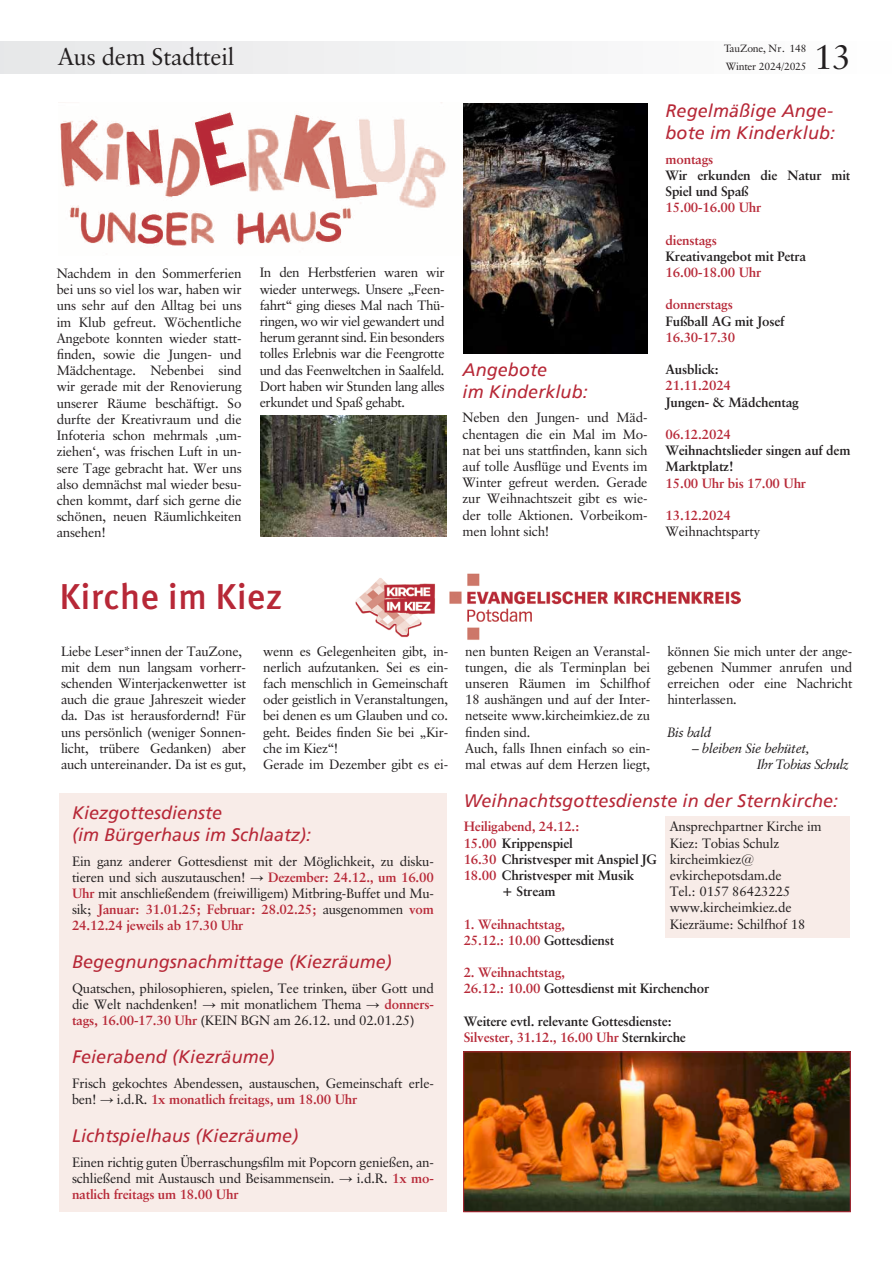
<style>
.page{position:relative;width:893px;height:1263px;background:#fff}
.page>*{position:absolute;margin:0;border:0;box-sizing:border-box;transform-origin:0 0}
.t1{font:500 36px "Meta OT";letter-spacing:.005em;color:#b72837}
.t2{font:34.5px "Classical Garamond BT";color:#231f20}
.t3{font:24px "Classical Garamond BT";letter-spacing:-.01em;color:#231f20}
.t4{font:italic 18px/21.6px "Frutiger";letter-spacing:.005em;color:#b72837}
.t5{font:13.5px/16.2px "Classical Garamond BT";letter-spacing:-.015em;color:#231f20;text-align:justify}
.t6{font:700 13.5px/16.2px "Classical Garamond BT";letter-spacing:-.015em;color:#231f20}
.t7{font:700 13.5px/16.2px "Classical Garamond BT";letter-spacing:-.015em;color:#b72837}
.t8{font:italic 13.5px/16.2px "Classical Garamond BT";letter-spacing:-.015em;color:#231f20}
.t9{font:10.5px "Classical Garamond BT";letter-spacing:-.02em;color:#231f20}
.s1{font-family:"Times New Roman"}
.s2{font-weight:700;color:#b72837}
.s3{color:#b72837}
.s4{color:#231f20}
</style>
<div class="page">
<div style="left:0;top:41px;width:893px;height:33px;background:#f2f3f4"></div>
<hr style="left:0;top:41px;width:1px;height:33px;background:#e6e7e9">
<div style="left:59px;top:793px;width:388px;height:419px;background:#f8ece8"></div>
<img style="left:355px;top:573px;width:386px;height:67px">
<div style="left:665px;top:816px;width:185px;height:121px;background:#f8ece8"></div>
<img style="left:261px;top:415px;width:185px;height:121px">
<img style="left:60px;top:112px;width:386px;height:134px">
<img style="left:463px;top:104px;width:184px;height:249px">
<img style="left:465px;top:1053px;width:383px;height:157px">
<div style="left:463px;top:1051px;width:387px;height:161px;border:1px solid #b72837"></div>
<h3 class="t3" style="left:58px;top:42px;width:178px">Aus dem Stadtteil</h3>
<p class="t5" style="left:57px;top:265px;width:186px">Nachdem in den Sommerferien bei uns so viel los war, haben wir uns sehr auf den Alltag bei uns im Klub gefreut. Wöchentliche Angebote konnten wieder statt&shy;finden, sowie die Jungen- und Mädchentage. Nebenbei sind wir gerade mit der Renovierung unserer Räume beschäftigt. So durfte der Kreativraum und die Infoteria schon mehrmals ‚um&shy;ziehen‘, was frischen Luft in un&shy;sere Tage gebracht hat. Wer uns also demnächst mal wieder besu&shy;chen kommt, darf sich gerne die schönen, neuen Räumlichkeiten ansehen!</p>
<p class="t5" style="left:260px;top:264px;width:186px">In den Herbstferien waren wir wieder unterwegs. Unsere „Feen&shy;fahrt“ ging dieses Mal nach Thü&shy;ringen, wo wir viel gewandert und herum gerannt sind. Ein besonders tolles Erlebnis war die Feengrotte und das Feenweltchen in Saalfeld.<br>Dort haben wir Stunden lang alles erkundet und Spaß gehabt.</p>
<h3 class="t4" style="left:463px;top:359px;width:127px">Angebote<br>im Kinderklub:</h3>
<p class="t5" style="left:463px;top:409px;width:186px">Neben den Jungen- und Mäd&shy;chentagen die ein Mal im Mo&shy;nat bei uns stattfinden, kann sich auf tolle Ausflüge und Events im Winter gefreut werden. Gerade zur Weihnachtszeit gibt es wie&shy;der tolle Aktionen. Vorbeikom&shy;men lohnt sich!</p>
<p class="t9" style="left:724px;top:42px;width:84px">TauZone, Nr. 148</p>
<p class="t9" style="left:726px;top:60px;width:83px">Winter 2024/2025</p>
<h2 class="t2" style="left:814px;top:36px;width:39px">13</h2>
<h3 class="t4" style="left:665px;top:100px;width:171px">Regelmäßige Ange&shy;bote im Kinderklub:</h3>
<p class="t7" style="left:665px;top:151px;width:49px">montags</p>
<p class="t6" style="left:665px;top:167px;width:186px">Wir erkunden die Natur mit<br>Spiel und Spaß</p>
<p class="t7" style="left:665px;top:199px;width:97px">15.00-16.00 Uhr</p>
<p class="t7" style="left:665px;top:232px;width:53px">dienstags</p>
<p class="t6" style="left:665px;top:248px;width:142px">Kreativangebot mit Petra</p>
<p class="t7" style="left:665px;top:264px;width:97px">16.00-18.00 Uhr</p>
<p class="t7" style="left:665px;top:296px;width:69px">donnerstags</p>
<p class="t6" style="left:665px;top:313px;width:121px">Fußball AG mit Josef</p>
<p class="t7" style="left:665px;top:329px;width:71px">16.30-17.30</p>
<p class="t6" style="left:665px;top:361px;width:55px">Ausblick:</p>
<p class="t7" style="left:665px;top:377px;width:67px">21.11.2024</p>
<p class="t6" style="left:665px;top:394px;width:135px">Jungen- &amp; Mädchentag</p>
<p class="t7" style="left:665px;top:426px;width:67px">06.12.2024</p>
<p class="t6" style="left:665px;top:442px;width:186px">Weihnachtslieder singen auf dem<br>Marktplatz!</p>
<p class="t7" style="left:665px;top:475px;width:142px">15.00 Uhr bis 17.00 Uhr</p>
<p class="t7" style="left:665px;top:507px;width:67px">13.12.2024</p>
<p class="t5" style="left:665px;top:523px;width:96px">Weihnachtsparty</p>
<h1 class="t1" style="left:60px;top:574px;width:225px">Kirche im Kiez</h1>
<p class="t5" style="left:61px;top:642px;width:187px;text-align:left">Liebe Leser*innen der TauZone, mit dem nun langsam vorherr&shy;schenden Winterjackenwetter ist auch die graue Jahreszeit wieder da. Das ist herausfordernd! Für uns persönlich (weniger Sonnen&shy;licht, trübere Gedanken) aber auch untereinander. Da ist es gut,</p>
<p class="t5" style="left:263px;top:642px;width:187px;text-align:left">wenn es Gelegenheiten gibt, in&shy;nerlich aufzutanken. Sei es ein&shy;fach menschlich in Gemeinschaft oder geistlich in Veranstaltungen, bei denen es um Glauben und co. geht. Beides finden Sie bei „Kir&shy;che im Kiez“!<br>Gerade im Dezember gibt es ei-</p>
<p class="t5" style="left:465px;top:642px;width:187px;text-align:left">nen bunten Reigen an Veranstal&shy;tungen, die als Terminplan bei unseren Räumen im Schilfhof<br>18 aushängen und auf der Inter&shy;netseite www.kircheimkiez.de zu finden sind.<br>Auch, falls Ihnen einfach so ein&shy;mal etwas auf dem Herzen liegt,</p>
<p class="t5" style="left:667px;top:642px;width:187px">können Sie mich unter der ange&shy;gebenen Nummer anrufen und erreichen oder eine Nachricht hinterlassen.</p>
<p class="t8" style="left:667px;top:723px;width:45px">Bis bald</p>
<p class="t8" style="left:757px;top:740px;width:93px;text-indent:-65px">– bleiben Sie behütet,<br>Ihr Tobias Schulz</p>
<h3 class="t4" style="left:72px;top:802px;width:241px">Kiezgottesdienste<br>(im Bürgerhaus im Schlaatz):</h3>
<p class="t5" style="left:72px;top:853px;width:363px">Ein ganz anderer Gottesdienst mit der Möglichkeit, zu disku&shy;tieren und sich auszutauschen! <span class="s1">→</span> <span class="s2">Dezember: 24.12., um 16.00<br>Uhr</span> mit anschließendem (freiwilligem) Mitbring-Buffet und Mu&shy;sik; <span class="s2">Januar: 31.01.25; Februar: 28.02.25;</span> ausgenommen <span class="s2">vom 24.12.24 jeweils ab 17.30 Uhr</span></p>
<h3 class="t4" style="left:72px;top:951px;width:321px">Begegnungsnachmittage (Kiezräume)</h3>
<p class="t5" style="left:72px;top:980px;width:363px">Quatschen, philosophieren, spielen, Tee trinken, über Gott und die Welt nachdenken! <span class="s1">→</span> mit monatlichem Thema <span class="s1">→</span> <span class="s2">donners&shy;tags, 16.00-17.30 Uhr</span> (KEIN BGN am 26.12. und 02.01.25)</p>
<h3 class="t4" style="left:72px;top:1046px;width:204px">Feierabend (Kiezräume)</h3>
<p class="t5" style="left:72px;top:1075px;width:363px">Frisch gekochtes Abendessen, austauschen, Gemeinschaft erle&shy;ben! <span class="s1">→</span> i.d.R. <span class="s2">1x monatlich freitags, um 18.00 Uhr</span></p>
<h3 class="t4" style="left:72px;top:1125px;width:228px">Lichtspielhaus (Kiezräume)</h3>
<p class="t5" style="left:72px;top:1153px;width:363px">Einen richtig guten Überraschungsfilm mit Popcorn genießen, an&shy;schließend mit Austausch und Beisammensein. <span class="s1">→</span> i.d.R. <span class="s2">1x mo&shy;natlich freitags um 18.00 Uhr</span></p>
<h3 class="t4" style="left:464px;top:790px;width:376px">Weihnachtsgottesdienste in der Sternkirche:</h3>
<p class="t7" style="left:464px;top:818px;width:117px">Heiligabend, 24.12.:</p>
<p class="t6" style="left:464px;top:834px;width:111px"><span class="s3">15.00</span> Krippenspiel</p>
<p class="t6" style="left:464px;top:851px;width:195px"><span class="s3">16.30</span> Christvesper mit Anspiel JG</p>
<p class="t6" style="left:464px;top:867px;width:172px"><span class="s3">18.00</span> Christvesper mit Musik</p>
<p class="t6" style="left:502px;top:883px;width:55px">+ Stream</p>
<p class="t7" style="left:464px;top:915px;width:152px">1. Weihnachtstag,<br>25.12.: 10.00 <span class="s4">Gottesdienst</span></p>
<p class="t7" style="left:464px;top:964px;width:247px">2. Weihnachtstag,<br>26.12.: 10.00 <span class="s4">Gottesdienst mit Kirchenchor</span></p>
<p class="t6" style="left:464px;top:1013px;width:224px">Weitere evtl. relevante Gottesdienste:<br><span class="s3">Silvester, 31.12., 16.00 Uhr</span> Sternkirche</p>
<p class="t5" style="left:670px;top:818px;width:154px;text-align:left">Ansprechpartner Kirche im<br>Kiez: Tobias Schulz kircheimkiez@ evkirchepotsdam.de<br>Tel.: 0157 86423225 www.kircheimkiez.de<br>Kiezräume: Schilfhof 18</p>
</div>
